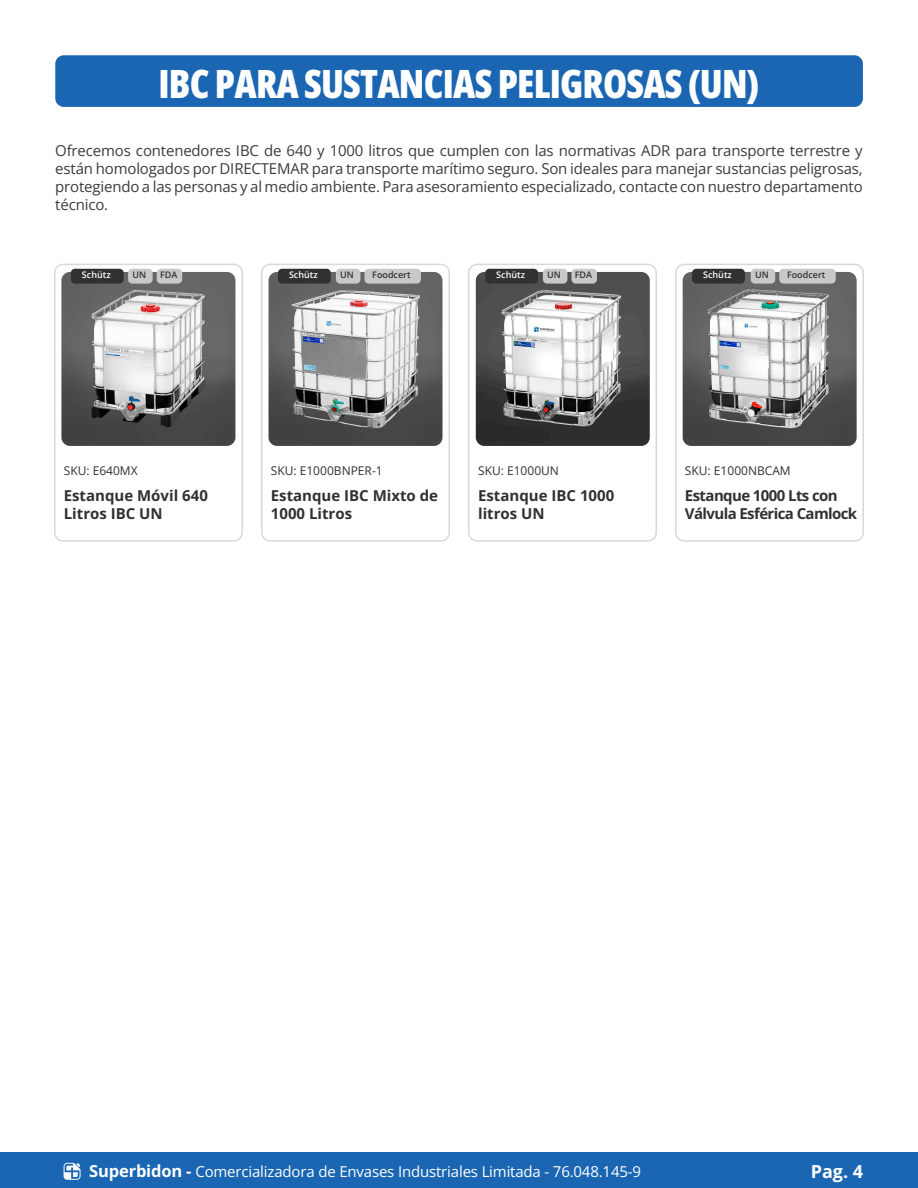
<style>
.page{position:relative;width:918px;height:1188px;background:#fff}
.page>*{position:absolute;margin:0;border:0;box-sizing:border-box;transform-origin:0 0}
.t1{font:800 39px "Open Sans Condensed";letter-spacing:-.02em;color:#fff}
.t2{font:700 18px "Open Sans";color:#fff}
.t3{font:15px/18px "Open Sans";letter-spacing:-.01em;color:#383c3f;text-align:justify}
.t4{font:700 15px/18px "Open Sans";color:#323131}
.t5{font:15px "Open Sans";letter-spacing:-.01em;color:#fff}
.t6{font:700 15px/18px "Open Sans";letter-spacing:-.04em;color:#323131}
.t7{font:12px "Open Sans";color:#323131}
.t8{font:600 9px "Open Sans";color:#323131}
.t9{font:600 9px "Open Sans";color:#fff}
.s1{font-weight:700;font-size:16.5px}
</style>
<div class="page">
<div style="left:55px;top:55px;width:808px;height:52px;background:#1a66b2;border-radius:9px"></div>
<div style="left:0;top:1153px;width:918px;height:35px;background:#1a66b2"></div>
<svg style="left:64px;top:1163px;width:16px;height:17px"></svg>
<div style="left:261px;top:264px;width:189px;height:278px;border:2px solid #393d3f;border-radius:9px"></div>
<div style="left:675px;top:264px;width:189px;height:278px;border:2px solid #393d3f;border-radius:9px"></div>
<div style="left:54px;top:264px;width:189px;height:278px;border:2px solid #393d3f;border-radius:9px"></div>
<div style="left:468px;top:264px;width:189px;height:278px;border:2px solid #393d3f;border-radius:9px"></div>
<img style="left:61px;top:272px;width:174px;height:174px">
<img style="left:269px;top:272px;width:174px;height:174px">
<img style="left:476px;top:272px;width:174px;height:174px">
<img style="left:683px;top:272px;width:174px;height:174px">
<div style="left:71px;top:269px;width:53px;height:15px;background:#323131;border-radius:4px"></div>
<div style="left:278px;top:269px;width:53px;height:15px;background:#323131;border-radius:4px"></div>
<div style="left:485px;top:269px;width:53px;height:15px;background:#323131;border-radius:4px"></div>
<div style="left:692px;top:269px;width:53px;height:15px;background:#323131;border-radius:4px"></div>
<div style="left:128px;top:269px;width:25px;height:15px;background:#cac8c7;border-radius:4px"></div>
<div style="left:543px;top:269px;width:24px;height:15px;background:#cac8c7;border-radius:4px"></div>
<div style="left:336px;top:269px;width:24px;height:15px;background:#cac8c7;border-radius:4px"></div>
<div style="left:751px;top:269px;width:24px;height:15px;background:#cac8c7;border-radius:4px"></div>
<div style="left:157px;top:269px;width:25px;height:15px;background:#cac8c7;border-radius:4px"></div>
<div style="left:571px;top:269px;width:26px;height:15px;background:#cac8c7;border-radius:4px"></div>
<div style="left:365px;top:269px;width:56px;height:15px;background:#cac8c7;border-radius:4px"></div>
<div style="left:779px;top:269px;width:57px;height:15px;background:#cac8c7;border-radius:4px"></div>
<p class="t1" style="left:158px;top:54px;width:603px">IBC PARA SUSTANCIAS PELIGROSAS (UN)</p>
<p class="t3" style="left:55px;top:142px;width:809px">Ofrecemos contenedores IBC de 640 y 1000 litros que cumplen con las normativas ADR para transporte terrestre y están homologados por DIRECTEMAR para transporte marítimo seguro. Son ideales para manejar sustancias peligrosas, protegiendo a las personas y al medio ambiente. Para asesoramiento especializado, contacte con nuestro departamento técnico.</p>
<p class="t9" style="left:82px;top:269px;width:30px">Schütz</p>
<p class="t8" style="left:132px;top:269px;width:15px">UN</p>
<p class="t8" style="left:160px;top:269px;width:19px">FDA</p>
<p class="t9" style="left:289px;top:269px;width:30px">Schütz</p>
<p class="t8" style="left:340px;top:269px;width:15px">UN</p>
<p class="t8" style="left:372px;top:269px;width:40px">Foodcert</p>
<p class="t9" style="left:496px;top:269px;width:30px">Schütz</p>
<p class="t8" style="left:547px;top:269px;width:15px">UN</p>
<p class="t8" style="left:575px;top:269px;width:19px">FDA</p>
<p class="t9" style="left:703px;top:269px;width:30px">Schütz</p>
<p class="t8" style="left:755px;top:269px;width:15px">UN</p>
<p class="t8" style="left:787px;top:269px;width:40px">Foodcert</p>
<p class="t7" style="left:64px;top:462px;width:75px">SKU: E640MX</p>
<p class="t7" style="left:271px;top:462px;width:113px">SKU: E1000BNPER-1</p>
<p class="t7" style="left:478px;top:462px;width:82px">SKU: E1000UN</p>
<p class="t7" style="left:685px;top:462px;width:107px">SKU: E1000NBCAM</p>
<p class="t4" style="left:64px;top:486px;width:146px">Estanque Móvil 640<br>Litros IBC UN</p>
<p class="t4" style="left:271px;top:486px;width:169px">Estanque IBC Mixto de<br>1000 Litros</p>
<p class="t4" style="left:478px;top:486px;width:138px">Estanque IBC 1000 litros UN</p>
<p class="t6" style="left:685px;top:486px;width:174px">Estanque 1000 Lts con<br>Válvula Esférica Camlock</p>
<p class="t5" style="left:89px;top:1161px;width:553px"><span class="s1">Superbidon -</span> Comercializadora de Envases Industriales Limitada - 76.048.145-9</p>
<p class="t2" style="left:811px;top:1159px;width:54px">Pag. 4</p>
</div>
